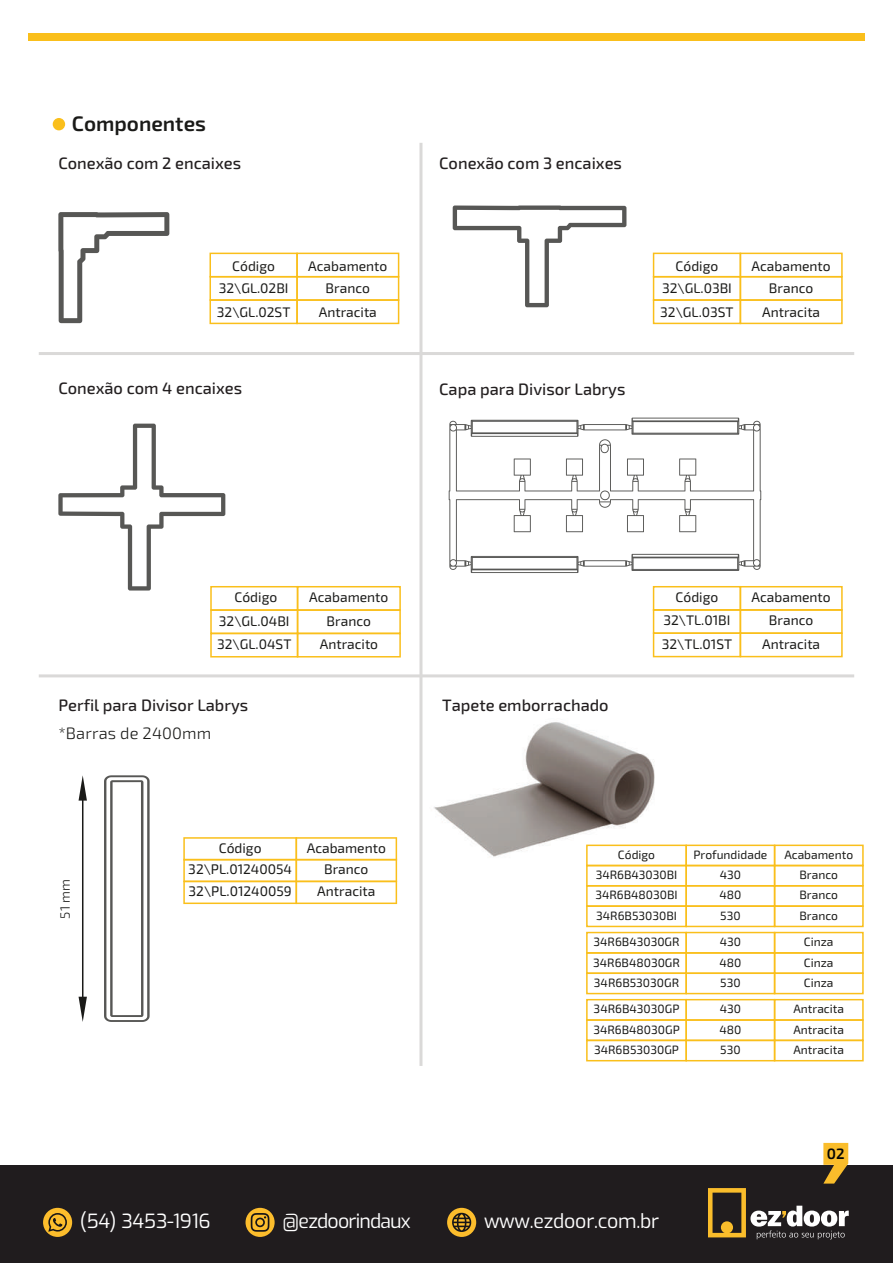
<style>
.page{position:relative;width:893px;height:1263px;background:#fff}
.page>*{position:absolute;margin:0;border:0;box-sizing:border-box;transform-origin:0 0}
.t1{font:600 21px "Exo 2";color:#1a1a18}
.t2{font:19.5px "Exo";letter-spacing:-.01em;color:#fff}
.t3{font:19.5px "Exo";letter-spacing:-.04em;color:#fff}
.t4{font:500 16.5px "Exo 2";color:#231f20}
.t5{font:300 16.5px "Exo 2";letter-spacing:.01em;color:#1a1a18}
.t6{font:600 15px "Exo 2";color:#040503}
.t7{font:13.8px/23.1px "Exo 2";color:#1a1a18;text-align:center}
.t8{font:300 13.5px "Exo 2";color:#1a1a18}
.t9{font:12px/20.4px "Exo 2";color:#1a1a18}
</style>
<div class="page">
<div style="left:28px;top:33px;width:837px;height:7px;background:#fabf1b"></div>
<div style="left:53px;top:118px;width:12px;height:12px;background:#fabf1b;border-radius:50%"></div>
<svg style="left:58px;top:212px;width:111px;height:111px"></svg>
<svg style="left:453px;top:205px;width:173px;height:102px"></svg>
<svg style="left:58px;top:424px;width:167px;height:166px"></svg>
<img style="left:422px;top:696px;width:233px;height:188px">
<svg style="left:449px;top:418px;width:312px;height:155px"></svg>
<div style="left:209px;top:253px;width:89px;height:24px;border:2px solid #fabf1b"></div>
<div style="left:209px;top:276px;width:89px;height:25px;border:2px solid #fabf1b"></div>
<div style="left:209px;top:299px;width:89px;height:25px;border:2px solid #fabf1b"></div>
<div style="left:296px;top:253px;width:103px;height:24px;border:2px solid #fabf1b"></div>
<div style="left:296px;top:276px;width:103px;height:25px;border:2px solid #fabf1b"></div>
<div style="left:296px;top:299px;width:103px;height:25px;border:2px solid #fabf1b"></div>
<div style="left:653px;top:253px;width:88px;height:24px;border:2px solid #fabf1b"></div>
<div style="left:653px;top:276px;width:88px;height:25px;border:2px solid #fabf1b"></div>
<div style="left:653px;top:299px;width:88px;height:25px;border:2px solid #fabf1b"></div>
<div style="left:740px;top:253px;width:103px;height:24px;border:2px solid #fabf1b"></div>
<div style="left:740px;top:276px;width:103px;height:25px;border:2px solid #fabf1b"></div>
<div style="left:740px;top:299px;width:103px;height:25px;border:2px solid #fabf1b"></div>
<div style="left:210px;top:586px;width:88px;height:25px;border:2px solid #fabf1b"></div>
<div style="left:210px;top:609px;width:88px;height:25px;border:2px solid #fabf1b"></div>
<div style="left:210px;top:633px;width:88px;height:24px;border:2px solid #fabf1b"></div>
<div style="left:297px;top:586px;width:104px;height:25px;border:2px solid #fabf1b"></div>
<div style="left:297px;top:609px;width:104px;height:25px;border:2px solid #fabf1b"></div>
<div style="left:297px;top:633px;width:104px;height:24px;border:2px solid #fabf1b"></div>
<div style="left:653px;top:586px;width:88px;height:25px;border:2px solid #fabf1b"></div>
<div style="left:653px;top:609px;width:88px;height:25px;border:2px solid #fabf1b"></div>
<div style="left:653px;top:632px;width:88px;height:25px;border:2px solid #fabf1b"></div>
<div style="left:740px;top:586px;width:103px;height:25px;border:2px solid #fabf1b"></div>
<div style="left:740px;top:609px;width:103px;height:25px;border:2px solid #fabf1b"></div>
<div style="left:740px;top:632px;width:103px;height:25px;border:2px solid #fabf1b"></div>
<svg style="left:183px;top:837px;width:214px;height:67px"></svg>
<div style="left:586px;top:844px;width:101px;height:22px;border:2px solid #fabf1b"></div>
<div style="left:586px;top:865px;width:101px;height:21px;border:2px solid #fabf1b"></div>
<div style="left:586px;top:885px;width:101px;height:22px;border:2px solid #fabf1b"></div>
<div style="left:685px;top:844px;width:90px;height:22px;border:2px solid #fabf1b"></div>
<div style="left:685px;top:865px;width:90px;height:21px;border:2px solid #fabf1b"></div>
<div style="left:685px;top:885px;width:90px;height:22px;border:2px solid #fabf1b"></div>
<div style="left:774px;top:844px;width:90px;height:22px;border:2px solid #fabf1b"></div>
<div style="left:774px;top:865px;width:90px;height:21px;border:2px solid #fabf1b"></div>
<div style="left:774px;top:885px;width:90px;height:22px;border:2px solid #fabf1b"></div>
<div style="left:586px;top:905px;width:101px;height:22px;border:2px solid #fabf1b"></div>
<div style="left:685px;top:905px;width:90px;height:22px;border:2px solid #fabf1b"></div>
<div style="left:774px;top:905px;width:90px;height:22px;border:2px solid #fabf1b"></div>
<div style="left:586px;top:932px;width:101px;height:21px;border:2px solid #fabf1b"></div>
<div style="left:586px;top:952px;width:101px;height:22px;border:2px solid #fabf1b"></div>
<div style="left:685px;top:932px;width:90px;height:21px;border:2px solid #fabf1b"></div>
<div style="left:685px;top:952px;width:90px;height:22px;border:2px solid #fabf1b"></div>
<div style="left:774px;top:932px;width:90px;height:21px;border:2px solid #fabf1b"></div>
<div style="left:774px;top:952px;width:90px;height:22px;border:2px solid #fabf1b"></div>
<div style="left:586px;top:972px;width:101px;height:22px;border:2px solid #fabf1b"></div>
<div style="left:685px;top:972px;width:90px;height:22px;border:2px solid #fabf1b"></div>
<div style="left:774px;top:972px;width:90px;height:22px;border:2px solid #fabf1b"></div>
<div style="left:586px;top:999px;width:101px;height:22px;border:2px solid #fabf1b"></div>
<div style="left:586px;top:1019px;width:101px;height:22px;border:2px solid #fabf1b"></div>
<div style="left:685px;top:999px;width:90px;height:22px;border:2px solid #fabf1b"></div>
<div style="left:685px;top:1019px;width:90px;height:22px;border:2px solid #fabf1b"></div>
<div style="left:774px;top:999px;width:90px;height:22px;border:2px solid #fabf1b"></div>
<div style="left:774px;top:1019px;width:90px;height:22px;border:2px solid #fabf1b"></div>
<div style="left:586px;top:1040px;width:101px;height:21px;border:2px solid #fabf1b"></div>
<div style="left:685px;top:1040px;width:90px;height:21px;border:2px solid #fabf1b"></div>
<div style="left:774px;top:1040px;width:90px;height:21px;border:2px solid #fabf1b"></div>
<hr style="left:419px;top:143px;width:3px;height:923px;background:#dad9d8">
<hr style="left:39px;top:352px;width:815px;height:3px;background:#dad9d8">
<hr style="left:39px;top:674px;width:815px;height:3px;background:#dad9d8">
<svg style="left:79px;top:997px;width:8px;height:25px"></svg>
<svg style="left:79px;top:775px;width:8px;height:25px"></svg>
<svg style="left:104px;top:775px;width:46px;height:247px"></svg>
<hr style="left:82px;top:796px;width:1px;height:205px;background:#1a1a18">
<div style="left:0;top:1165px;width:893px;height:98px;background:#201c1e"></div>
<div style="left:43px;top:1208px;width:29px;height:29px;background:#fcbd2c;border-radius:50%"></div>
<svg style="left:246px;top:1208px;width:29px;height:29px"></svg>
<div style="left:447px;top:1208px;width:29px;height:29px;background:#fcbd2c;border-radius:50%"></div>
<svg style="left:48px;top:1213px;width:19px;height:19px"></svg>
<svg style="left:251px;top:1213px;width:18px;height:19px"></svg>
<svg style="left:452px;top:1213px;width:19px;height:19px"></svg>
<svg style="left:708px;top:1143px;width:141px;height:96px"></svg>
<h1 class="t1" style="left:72px;top:112px;width:136px">Componentes</h1>
<p class="t4" style="left:58px;top:153px;width:184px">Conexão com 2 encaixes</p>
<p class="t4" style="left:439px;top:153px;width:184px">Conexão com 3 encaixes</p>
<p class="t7" style="left:232px;top:254px;width:44px">Código</p>
<p class="t7" style="left:217px;top:301px;width:75px">32\GL.02ST</p>
<p class="t7" style="left:219px;top:277px;width:71px">32\GL.02BI</p>
<p class="t7" style="left:308px;top:254px;width:81px">Acabamento<br>Branco<br>Antracita</p>
<p class="t7" style="left:676px;top:254px;width:44px">Código</p>
<p class="t7" style="left:660px;top:301px;width:75px">32\GL.03ST</p>
<p class="t7" style="left:662px;top:277px;width:71px">32\GL.03BI</p>
<p class="t7" style="left:752px;top:254px;width:81px">Acabamento<br>Branco<br>Antracita</p>
<p class="t4" style="left:58px;top:378px;width:185px">Conexão com 4 encaixes</p>
<p class="t4" style="left:439px;top:379px;width:188px">Capa para Divisor Labrys</p>
<p class="t7" style="left:235px;top:586px;width:44px">Código</p>
<p class="t7" style="left:217px;top:633px;width:76px">32\GL.04ST</p>
<p class="t7" style="left:219px;top:610px;width:72px">32\GL.04BI</p>
<p class="t7" style="left:309px;top:586px;width:81px">Acabamento<br>Branco<br>Antracito</p>
<p class="t4" style="left:58px;top:695px;width:191px">Perfil para Divisor Labrys</p>
<p class="t5" style="left:58px;top:724px;width:154px">*Barras de 2400mm</p>
<p class="t8" style="left:57px;top:918px;width:41px;rotate:-90deg">51 mm</p>
<p class="t7" style="left:219px;top:837px;width:44px">Código</p>
<p class="t7" style="left:307px;top:837px;width:81px;line-height:21.6px">Acabamento<br>Branco</p>
<p class="t7" style="left:189px;top:880px;width:105px">32\PL.01240059</p>
<p class="t7" style="left:317px;top:880px;width:60px">Antracita</p>
<p class="t7" style="left:188px;top:858px;width:105px">32\PL.01240054</p>
<p class="t4" style="left:442px;top:695px;width:168px">Tapete emborrachado</p>
<p class="t7" style="left:676px;top:586px;width:44px">Código</p>
<p class="t7" style="left:662px;top:633px;width:72px">32\TL.01ST</p>
<p class="t7" style="left:663px;top:609px;width:68px">32\TL.01BI</p>
<p class="t7" style="left:752px;top:586px;width:81px">Acabamento<br>Branco<br>Antracita</p>
<p class="t9" style="left:618px;top:845px;width:39px">Código</p>
<p class="t9" style="left:595px;top:885px;width:84px">34R6B48030BI</p>
<p class="t9" style="left:596px;top:865px;width:83px">34R6B43030BI</p>
<p class="t9" style="left:693px;top:845px;width:75px;text-align:center">Profundidade<br>430<br>480</p>
<p class="t9" style="left:784px;top:845px;width:70px;text-align:center">Acabamento<br>Branco<br>Branco</p>
<p class="t9" style="left:596px;top:905px;width:82px">34R6B53030BI</p>
<p class="t9" style="left:720px;top:905px;width:22px">530</p>
<p class="t9" style="left:799px;top:905px;width:40px">Branco</p>
<p class="t9" style="left:593px;top:932px;width:88px">34R6B43030GR<br>34R6B48030GR</p>
<p class="t9" style="left:719px;top:932px;width:23px">430<br>480</p>
<p class="t9" style="left:804px;top:932px;width:31px">Cinza<br>Cinza</p>
<p class="t9" style="left:594px;top:973px;width:87px">34R6B53030GR</p>
<p class="t9" style="left:720px;top:973px;width:22px">530</p>
<p class="t9" style="left:804px;top:973px;width:31px">Cinza</p>
<p class="t9" style="left:593px;top:999px;width:88px">34R6B43030GP<br>34R6B48030GP</p>
<p class="t9" style="left:719px;top:999px;width:23px">430<br>480</p>
<p class="t9" style="left:793px;top:999px;width:52px">Antracita<br>Antracita</p>
<p class="t9" style="left:594px;top:1040px;width:86px">34R6B53030GP</p>
<p class="t9" style="left:720px;top:1040px;width:22px">530</p>
<p class="t9" style="left:793px;top:1040px;width:52px">Antracita</p>
<p class="t6" style="left:827px;top:1145px;width:19px">02</p>
<h2 class="t2" style="left:80px;top:1207px;width:132px">(54) 3453-1916</h2>
<h2 class="t3" style="left:282px;top:1207px;width:130px">@ezdoorindaux</h2>
<h2 class="t2" style="left:484px;top:1207px;width:177px">www.ezdoor.com.br</h2>
</div>
